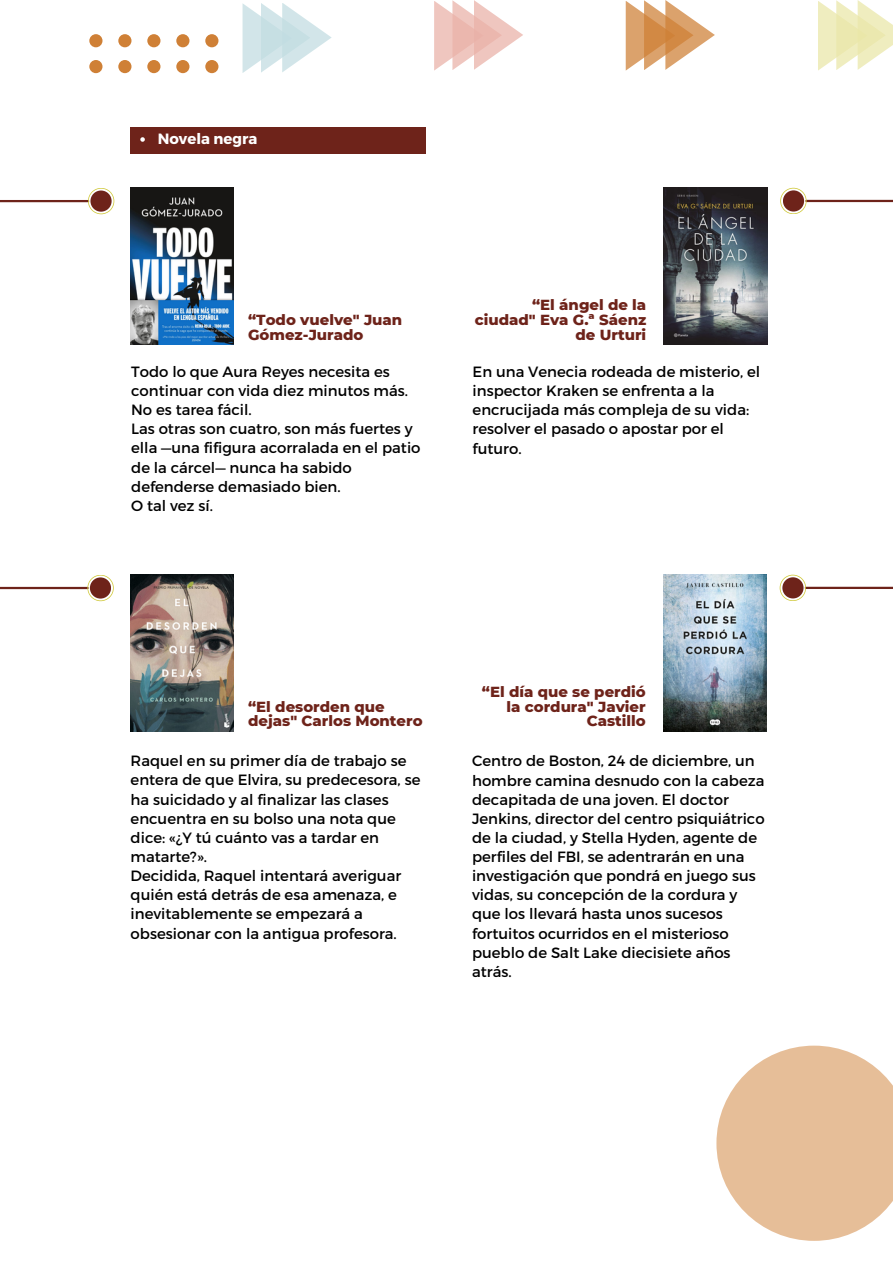
<style>
.page{position:relative;width:893px;height:1264px;background:#fff}
.page>*{position:absolute;margin:0;border:0;box-sizing:border-box;transform-origin:0 0}
.t1{font:14.85px/19.2px "Montserrat";color:#000}
.t2{font:800 14.85px/14.7px "Montserrat";color:#6e231a}
.t3{font:700 14.85px "Montserrat";color:#fff}
</style>
<div class="page">
<svg style="left:818px;top:0;width:74px;height:71px"></svg>
<svg style="left:242px;top:3px;width:89px;height:70px"></svg>
<div style="left:205px;top:60px;width:13px;height:13px;background:#cf8036;border-radius:50%"></div>
<div style="left:205px;top:34px;width:13px;height:13px;background:#cf8036;border-radius:50%"></div>
<div style="left:176px;top:60px;width:13px;height:13px;background:#cf8036;border-radius:50%"></div>
<div style="left:176px;top:34px;width:13px;height:13px;background:#cf8036;border-radius:50%"></div>
<div style="left:147px;top:60px;width:13px;height:13px;background:#cf8036;border-radius:50%"></div>
<div style="left:147px;top:34px;width:13px;height:13px;background:#cf8036;border-radius:50%"></div>
<div style="left:118px;top:60px;width:13px;height:13px;background:#cf8036;border-radius:50%"></div>
<div style="left:118px;top:34px;width:13px;height:13px;background:#cf8036;border-radius:50%"></div>
<div style="left:89px;top:60px;width:13px;height:13px;background:#cf8036;border-radius:50%"></div>
<div style="left:89px;top:34px;width:13px;height:13px;background:#cf8036;border-radius:50%"></div>
<svg style="left:434px;top:0;width:89px;height:71px"></svg>
<svg style="left:625px;top:0;width:89px;height:71px"></svg>
<svg style="left:716px;top:1045px;width:176px;height:195px"></svg>
<div style="left:131px;top:127px;width:295px;height:26px;background:#6e231a"></div>
<hr style="left:0;top:200px;width:88px;height:2px;background:#6e231a">
<svg style="left:88px;top:188px;width:26px;height:26px"></svg>
<div style="left:90px;top:190px;width:22px;height:22px;background:#6e231a;border-radius:50%"></div>
<hr style="left:0;top:587px;width:88px;height:2px;background:#6e231a">
<svg style="left:87px;top:575px;width:27px;height:26px"></svg>
<div style="left:90px;top:577px;width:21px;height:21px;background:#6e231a;border-radius:50%"></div>
<img style="left:131px;top:188px;width:102px;height:156px">
<hr style="left:806px;top:200px;width:86px;height:2px;background:#6e231a">
<svg style="left:780px;top:188px;width:26px;height:26px"></svg>
<div style="left:782px;top:190px;width:22px;height:21px;background:#6e231a;border-radius:50%"></div>
<hr style="left:805px;top:586px;width:87px;height:3px;background:#6e231a">
<svg style="left:779px;top:574px;width:27px;height:27px"></svg>
<div style="left:782px;top:577px;width:21px;height:21px;background:#6e231a;border-radius:50%"></div>
<img style="left:664px;top:188px;width:103px;height:156px">
<img style="left:131px;top:575px;width:102px;height:156px">
<img style="left:663px;top:574px;width:103px;height:157px">
<svg style="left:140px;top:137px;width:5px;height:5px"></svg>
<p class="t3" style="left:158px;top:129px;width:101px">Novela negra</p>
<p class="t2" style="left:248px;top:312px;width:156px">“Todo vuelve" Juan<br>Gómez-Jurado</p>
<p class="t1" style="left:131px;top:361px;width:278px">Todo lo que Aura Reyes necesita es continuar con vida diez minutos más.</p>
<p class="t1" style="left:131px;top:399px;width:122px">No es tarea fácil.</p>
<p class="t1" style="left:131px;top:418px;width:291px">Las otras son cuatro, son más fuertes y ella —una fifigura acorralada en el patio de la cárcel— nunca ha sabido defenderse demasiado bien.</p>
<p class="t1" style="left:131px;top:495px;width:83px">O tal vez sí.</p>
<p class="t2" style="left:475px;top:297px;width:173px;text-align:right">“El ángel de la ciudad" Eva G.ª Sáenz de Urturi</p>
<p class="t1" style="left:472px;top:361px;width:289px">En una Venecia rodeada de misterio, el inspector Kraken se enfrenta a la encrucijada más compleja de su vida: resolver el pasado o apostar por el futuro.</p>
<p class="t2" style="left:248px;top:699px;width:176px">“El desorden que dejas" Carlos Montero</p>
<p class="t1" style="left:131px;top:750px;width:291px">Raquel en su primer día de trabajo se entera de que Elvira, su predecesora, se ha suicidado y al finalizar las clases encuentra en su bolso una nota que dice: «¿Y tú cuánto vas a tardar en matarte?».</p>
<p class="t1" style="left:131px;top:865px;width:272px">Decidida, Raquel intentará averiguar quién está detrás de esa amenaza, e inevitablemente se empezará a obsesionar con la antigua profesora.</p>
<p class="t2" style="left:482px;top:684px;width:165px;text-align:right">“El día que se perdió la cordura" Javier<br>Castillo</p>
<p class="t1" style="left:472px;top:750px;width:294px">Centro de Boston, 24 de diciembre, un hombre camina desnudo con la cabeza decapitada de una joven. El doctor Jenkins, director del centro psiquiátrico de la ciudad, y Stella Hyden, agente de perfiles del FBI, se adentrarán en una investigación que pondrá en juego sus vidas, su concepción de la cordura y que los llevará hasta unos sucesos fortuitos ocurridos en el misterioso pueblo de Salt Lake diecisiete años atrás.</p>
</div>
